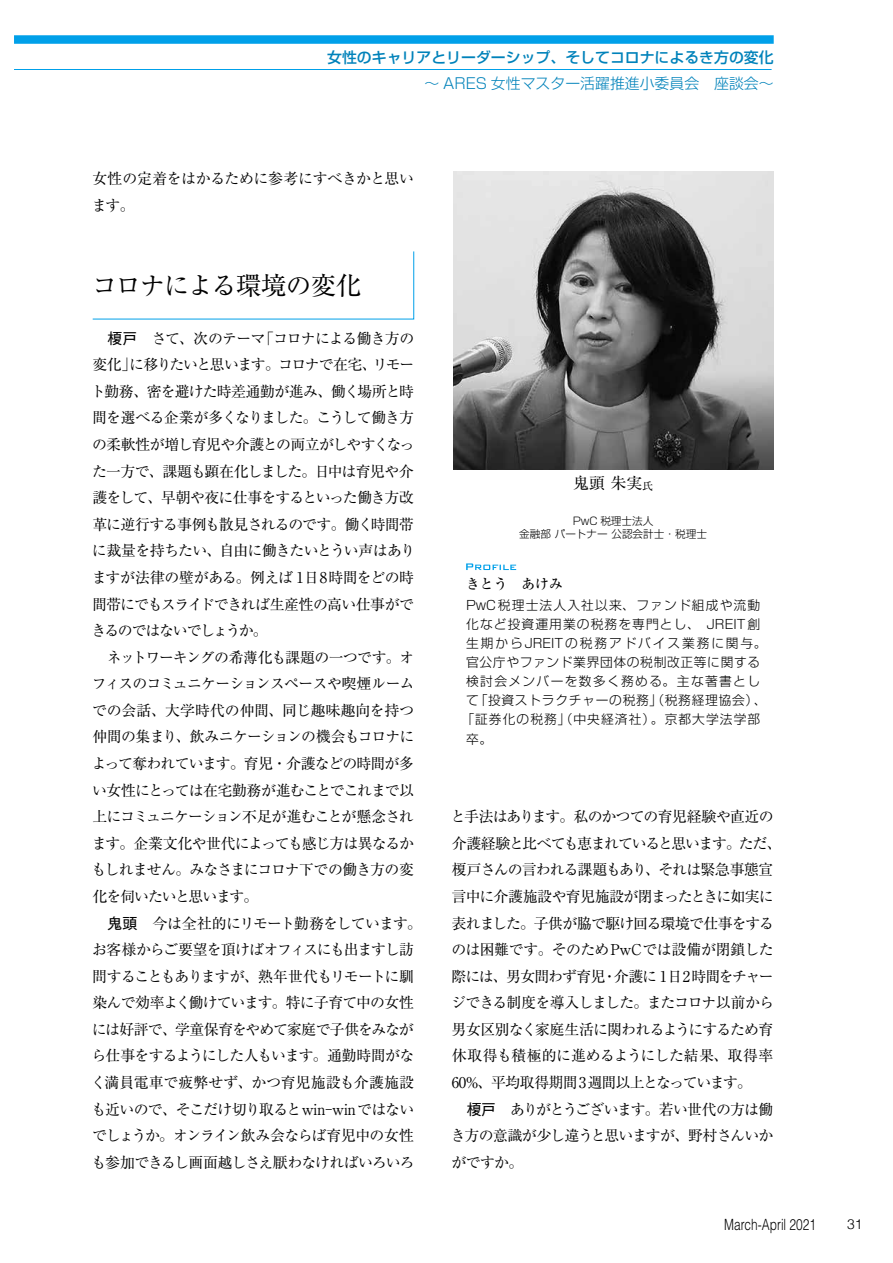
<style>
.page{position:relative;width:893px;height:1263px;background:#fff}
.page>*{position:absolute;margin:0;border:0;box-sizing:border-box;transform-origin:0 0}
.t1{font:25.5px "Ryumin Pro";letter-spacing:-.05em;color:#000}
.t2{font:15.9px "Ryumin Pro";color:#000}
.t3{font:300 15.45px "Helvetica LT Std";color:#000;scale:.77 1}
.t4{font:14.85px/26.5px "Ryumin Pro";letter-spacing:-.05em;color:#000;text-align:justify}
.t5{font:500 14.85px "Shin Go Pro";color:#0082ba}
.t6{font:14.85px/26.5px "Ryumin Pro";letter-spacing:-.02em;color:#000}
.t7{font:300 14.85px "Shin Go Pro";color:#0082ba}
.t8{font:500 13.8px "Ryumin Pro";color:#000}
.t9{font:300 13.8px "Helvetica";color:#000}
.t10{font:300 12.75px "Shin Go Pro";letter-spacing:.085em;color:#000}
.t11{font:300 12.75px "Shin Go Pro";letter-spacing:.055em;color:#000}
.t12{font:300 12.75px "Shin Go Pro";letter-spacing:.145em;color:#000}
.t13{font:300 12.75px "Shin Go Pro";letter-spacing:.05em;color:#000}
.t14{font:300 12.75px "Shin Go Pro";letter-spacing:.105em;color:#000}
.t15{font:300 10.65px/12.8px "Shin Go Pro";color:#000}
.s1{font-family:"Gothic MB101 Pr 5"}
.s2{font-size:10.65px}
</style>
<div class="page">
<div style="left:14px;top:35px;width:760px;height:9px;background:#00a0e9"></div>
<hr style="left:14px;top:69px;width:758px;height:1px;background:#00a0e9">
<svg style="left:92px;top:251px;width:323px;height:69px"></svg>
<svg style="left:466px;top:563px;width:50px;height:7px"></svg>
<img style="left:453px;top:171px;width:320px;height:298px">
<p class="t5" style="left:327px;top:45px;width:448px">女性のキャリアとリーダーシップ、そしてコロナによるき方の変化</p>
<p class="t7" style="left:424px;top:71px;width:351px">～ ARES 女性マスター活躍推進小委員会　座談会～</p>
<p class="t6" style="left:92px;top:164px;width:324px">女性の定着をはかるために参考にすべきかと思います。</p>
<h1 class="t1" style="left:92px;top:265px;width:271px">コロナによる環境の変化</h1>
<p class="t4" style="left:91px;top:324px;width:326px;text-indent:16px"><span class="s1">榎戸　</span>さて、次のテーマ「コロナによる働き方の変化」に移りたいと思います。コロナで在宅、リモート勤務、密を避けた時差通勤が進み、働く場所と時間を選べる企業が多くなりました。こうして働き方の柔軟性が増し育児や介護との両立がしやすくなった一方で、課題も顕在化しました。日中は育児や介護をして、早朝や夜に仕事をするといった働き方改革に逆行する事例も散見されるのです。働く時間帯に裁量を持ちたい、自由に働きたいとうい声はありますが法律の壁がある。例えば 1日8時間をどの時間帯にでもスライドできれば生産性の高い仕事ができるのではないでしょうか。</p>
<p class="t4" style="left:92px;top:643px;width:325px;text-indent:15px">ネットワーキングの希薄化も課題の一つです。オフィスのコミュニケーションスペースや喫煙ルームでの会話、大学時代の仲間、同じ趣味趣向を持つ仲間の集まり、飲みニケーションの機会もコロナによって奪われています。育児・介護などの時間が多い女性にとっては在宅勤務が進むことでこれまで以上にコミュニケーション不足が進むことが懸念されます。企業文化や世代によっても感じ方は異なるかもしれません。みなさまにコロナ下での働き方の変化を伺いたいと思います。</p>
<p class="t4" style="left:91px;top:909px;width:332px;text-align:left;text-indent:16px"><span class="s1">鬼頭　</span>今は全社的にリモート勤務をしています。お客様からご要望を頂けばオフィスにも出ますし訪問することもありますが、熟年世代もリモートに馴染んで効率よく働けています。特に子育て中の女性には好評で、学童保育をやめて家庭で子供をみながら仕事をするようにした人もいます。通勤時間がなく満員電車で疲弊せず、かつ育児施設も介護施設も近いので、そこだけ切り取るとwin-winではないでしょうか。オンライン飲み会ならば育児中の女性も参加できるし画面越しさえ厭わなければいろいろ</p>
<p class="t2" style="left:573px;top:471px;width:81px">鬼頭 朱実<span class="s2">氏</span></p>
<p class="t15" style="left:519px;top:513px;width:189px;text-indent:54px">PwC 税理士法人　<br>金融部 パートナー 公認会計士・税理士</p>
<p class="t8" style="left:466px;top:573px;width:98px">きとう　あけみ</p>
<p class="t10" style="left:466px;top:594px;width:296px">PwC税理士法人入社以来、ファンド組成や流動</p>
<p class="t10" style="left:466px;top:613px;width:296px">化など投資運用業の税務を専門とし、　JREIT創</p>
<p class="t12" style="left:466px;top:633px;width:302px">生期からJREITの税務アドバイス業務に関与。</p>
<p class="t13" style="left:466px;top:652px;width:296px">官公庁やファンド業界団体の税制改正等に関する</p>
<p class="t14" style="left:466px;top:671px;width:295px">検討会メンバーを数多く務める。主な著書とし</p>
<p class="t11" style="left:466px;top:690px;width:302px">て「投資ストラクチャーの税務」（税務経理協会）、</p>
<p class="t10" style="left:462px;top:709px;width:300px">「証券化の税務」（中央経済社）。京都大学法学部</p>
<p class="t10" style="left:466px;top:728px;width:27px">卒。</p>
<p class="t4" style="left:451px;top:802px;width:332px;text-align:left">と手法はあります。私のかつての育児経験や直近の介護経験と比べても恵まれていると思います。ただ、榎戸さんの言われる課題もあり、それは緊急事態宣言中に介護施設や育児施設が閉まったときに如実に表れました。子供が脇で駆け回る環境で仕事をするのは困難です。そのためPwCでは設備が閉鎖した際には、男女問わず育児・介護に 1日2時間をチャージできる制度を導入しました。またコロナ以前から男女区別なく家庭生活に関われるようにするため育休取得も積極的に進めるようにした結果、取得率<br>60%、平均取得期間3週間以上となっています。</p>
<p class="t4" style="left:451px;top:1095px;width:324px;text-indent:16px"><span class="s1">榎戸　</span>ありがとうございます。若い世代の方は働き方の意識が少し違うと思いますが、野村さんいかがですか。</p>
<p class="t3" style="left:724px;top:1215px;width:121px">March-April 2021</p>
<p class="t9" style="left:847px;top:1212px;width:17px">31</p>
</div>
